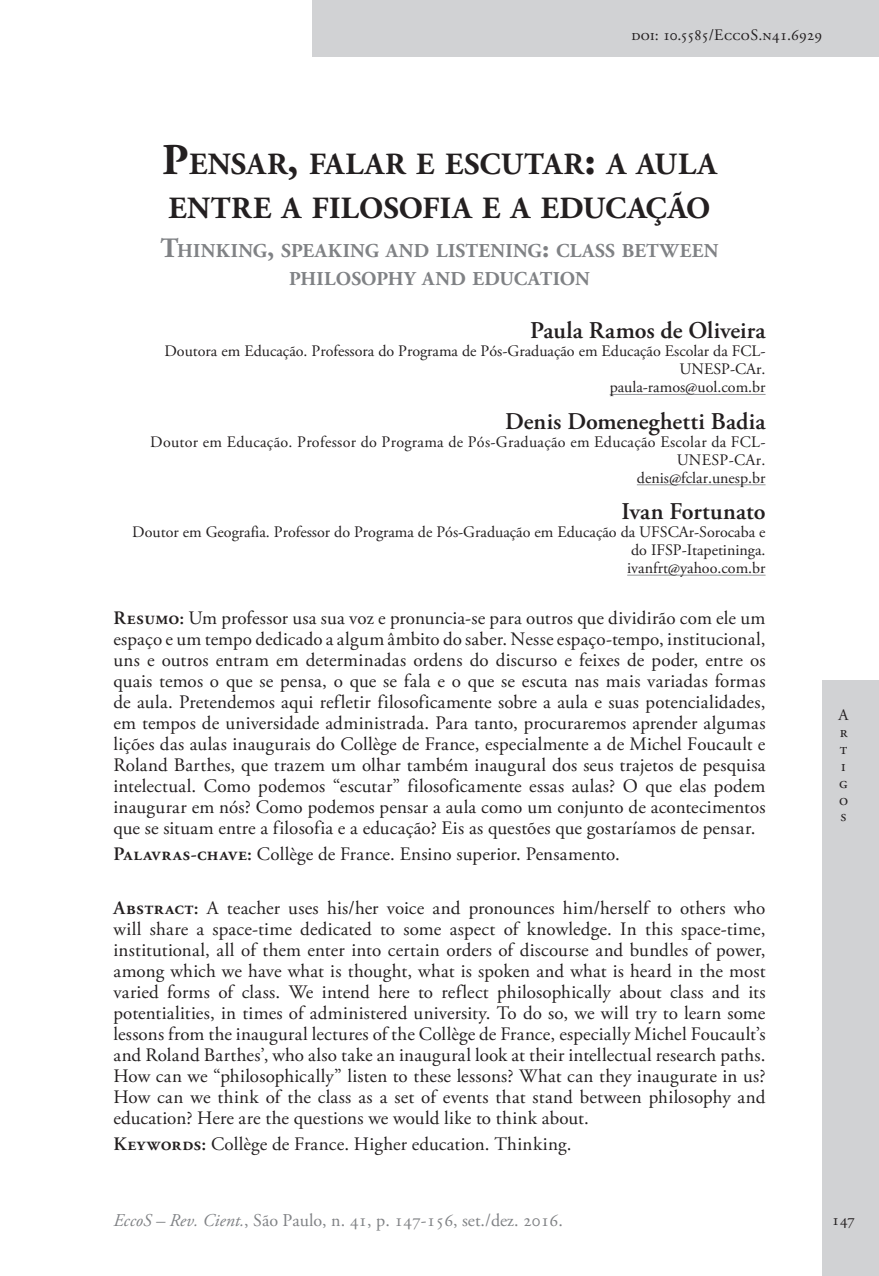
<style>
.page{position:relative;width:879px;height:1276px;background:#fff}
.page>*{position:absolute;margin:0;border:0;box-sizing:border-box;transform-origin:0 0}
.Ec_Titulo{font:700 30.8px/44px "Adobe Garamond Pro";letter-spacing:.015em;color:#231f20}
.Ec_Autor{font:600 24px "Adobe Garamond Pro";color:#231f20}
.Ec_Titulo_inglês{font:700 19.6px/28px "Adobe Garamond Pro";letter-spacing:.015em;color:#808285;text-align:center}
.Ec_a_resumo{font:19px/21px "Adobe Garamond Pro";letter-spacing:.005em;color:#231f20;text-align:justify}
.t1{font:18px "Adobe Garamond Pro";color:#808285}
.Ec_Autor_creditos{font:16px/18px "Adobe Garamond Pro";color:#231f20;text-align:right}
.Ec_Autor_creditos-2{font:16px/18px "Adobe Garamond Pro";letter-spacing:.02em;color:#231f20;text-align:right}
.Ec_xxCantoSsups{font:16px "Adobe Garamond Pro";color:#231f20}
.Ec_zxPaginador{font:16px/16.8px "Adobe Garamond Pro";color:#231f20}
.s1{font-size:44px}
.s2{font-size:28px}
.s3{font-weight:600}
.s4{font-style:italic}
</style>
<div class="page">
<div style="left:312px;top:0;width:567px;height:57px;background:#d1d2d4"></div>
<div style="left:822px;top:680px;width:57px;height:596px;background:#d1d2d4"></div>
<hr style="left:610px;top:394px;width:155px;height:1px;background:#939598">
<hr style="left:637px;top:484px;width:128px;height:1px;background:#939598">
<hr style="left:627px;top:575px;width:138px;height:1px;background:#939598">
<p class="Ec_xxCantoSsups" style="left:631px;top:25px;width:192px">doi: 10.5585/EccoS.n41.6929</p>
<p class="Ec_Titulo" style="left:162px;top:142px;width:556px"><span class="s1">P</span>ENSAR<span class="s1">,</span> FALAR E ESCUTAR<span class="s1">:</span> A AULA<br>ENTRE A FILOSOFIA E A EDUCAÇÃO</p>
<p class="Ec_Titulo_inglês" style="left:161px;top:237px;width:559px"><span class="s2">T</span>HINKING<span class="s2">,</span> SPEAKING AND LISTENING<span class="s2">:</span> CLASS BETWEEN<br>PHILOSOPHY AND EDUCATION</p>
<p class="Ec_Autor" style="left:530px;top:317px;width:237px">Paula Ramos de Oliveira</p>
<p class="Ec_Autor_creditos" style="left:164px;top:343px;width:602px">Doutora em Educação. Professora do Programa de Pós-Graduação em Educação Escolar da FCL-<br>UNESP-CAr.</p>
<p class="Ec_Autor_creditos" style="left:610px;top:379px;width:157px">paula-ramos@uol.com.br</p>
<p class="Ec_Autor" style="left:505px;top:407px;width:262px">Denis Domeneghetti Badia</p>
<p class="Ec_Autor_creditos-2" style="left:150px;top:433px;width:617px">Doutor em Educação. Professor do Programa de Pós-Graduação em Educação Escolar da FCL-<br>UNESP-CAr.</p>
<p class="Ec_Autor_creditos" style="left:637px;top:469px;width:130px">denis@fclar.unesp.br</p>
<p class="Ec_Autor" style="left:621px;top:498px;width:146px">Ivan Fortunato</p>
<p class="Ec_Autor_creditos" style="left:132px;top:523px;width:635px">Doutor em Geografia. Professor do Programa de Pós-Graduação em Educação da UFSCAr-Sorocaba e do IFSP-Itapetininga.</p>
<p class="Ec_Autor_creditos" style="left:627px;top:559px;width:140px">ivanfrt@yahoo.com.br</p>
<p class="Ec_a_resumo" style="left:113px;top:608px;width:654px"><span class="s3">Resumo:</span> Um professor usa sua voz e pronuncia-se para outros que dividirão com ele um espaço e um tempo dedicado a algum âmbito do saber. Nesse espaço-tempo, institucional, uns e outros entram em determinadas ordens do discurso e feixes de poder, entre os quais temos o que se pensa, o que se fala e o que se escuta nas mais variadas formas de aula. Pretendemos aqui refletir filosoficamente sobre a aula e suas potencialidades, em tempos de universidade administrada. Para tanto, procuraremos aprender algumas lições das aulas inaugurais do Collège de France, especialmente a de Michel Foucault e Roland Barthes, que trazem um olhar também inaugural dos seus trajetos de pesquisa intelectual. Como podemos “escutar” filosoficamente essas aulas? O que elas podem inaugurar em nós? Como podemos pensar a aula como um conjunto de acontecimentos que se situam entre a filosofia e a educação? Eis as questões que gostaríamos de pensar.</p>
<p class="Ec_a_resumo" style="left:113px;top:844px;width:508px"><span class="s3">Palavras-chave:</span> Collège de France. Ensino superior. Pensamento.</p>
<p class="Ec_a_resumo" style="left:113px;top:898px;width:653px"><span class="s3">Abstract:</span> A teacher uses his/her voice and pronounces him/herself to others who will share a space-time dedicated to some aspect of knowledge. In this space-time, institutional, all of them enter into certain orders of discourse and bundles of power, among which we have what is thought, what is spoken and what is heard in the most varied forms of class. We intend here to reflect philosophically about class and its potentialities, in times of administered university. To do so, we will try to learn some lessons from the inaugural lectures of the Collège de France, especially Michel Foucault’s and Roland Barthes’, who also take an inaugural look at their intellectual research paths.<br>How can we “philosophically” listen to these lessons? What can they inaugurate in us?<br>How can we think of the class as a set of events that stand between philosophy and education? Here are the questions we would like to think about.</p>
<p class="Ec_a_resumo" style="left:113px;top:1134px;width:459px"><span class="s3">Keywords:</span> Collège de France. Higher education. Thinking.</p>
<p class="Ec_zxPaginador" style="left:838px;top:707px;width:11px">A r t i g o s</p>
<p class="t1" style="left:113px;top:1209px;width:451px"><span class="s4">EccoS – Rev. Cient.</span>, São Paulo, n. 41, p. 147-156, set./dez. 2016.</p>
<p class="Ec_zxPaginador" style="left:832px;top:1212px;width:25px">147</p>
</div>
